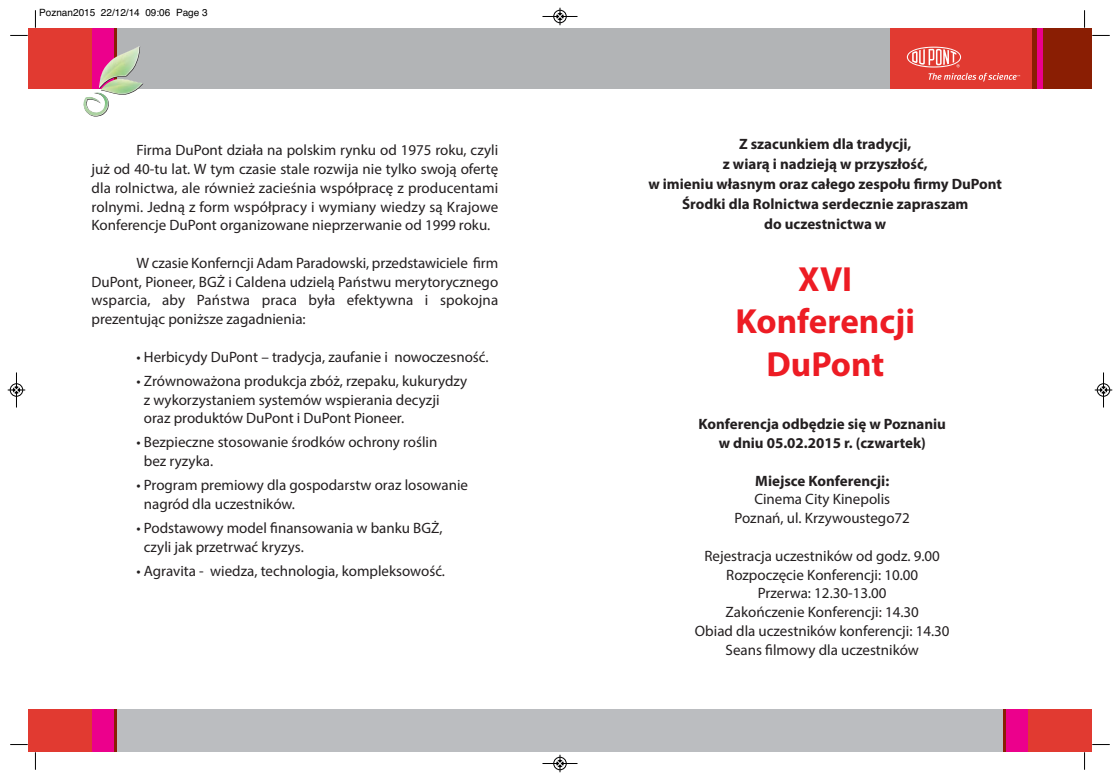
<style>
.page{position:relative;width:1120px;height:780px;background:#fff}
.page>*{position:absolute;margin:0;border:0;box-sizing:border-box;transform-origin:0 0}
.t1{font:700 35px/42.5px "Myriad Pro";color:#ed1c24;text-align:center}
.t2{font:15px/18.8px "Myriad Pro";color:#231f20}
.t3{font:700 15px/20px "Myriad Pro";color:#231f20;text-align:center}
.t4{font:10px "Helvetica";color:#000}
</style>
<div class="page">
<div style="left:28px;top:28px;width:78px;height:61px;background:#e13a31"></div>
<svg style="left:113px;top:28px;width:4px;height:18px"></svg>
<div style="left:92px;top:28px;width:21px;height:61px;background:#ec008c"></div>
<div style="left:117px;top:28px;width:773px;height:61px;background:#b2b4b6"></div>
<div style="left:1032px;top:28px;width:59px;height:61px;background:#8a1e03"></div>
<div style="left:1036px;top:28px;width:6px;height:61px;background:#ec008c"></div>
<div style="left:890px;top:28px;width:142px;height:61px;background:#e13a31"></div>
<svg style="left:907px;top:47px;width:54px;height:20px"></svg>
<svg style="left:928px;top:73px;width:92px;height:9px"></svg>
<div style="left:28px;top:709px;width:1063px;height:42px;background:#bbbdc0"></div>
<div style="left:28px;top:709px;width:78px;height:42px;background:#e13a31"></div>
<svg style="left:113px;top:709px;width:4px;height:42px"></svg>
<div style="left:92px;top:709px;width:21px;height:42px;background:#ec008c"></div>
<div style="left:1013px;top:709px;width:78px;height:42px;background:#e13a31"></div>
<hr style="left:1003px;top:709px;width:4px;height:42px;background:#8a1e03">
<div style="left:1006px;top:709px;width:22px;height:42px;background:#ec008c"></div>
<img style="left:83px;top:46px;width:60px;height:71px">
<svg style="left:35px;top:10px;width:1px;height:18px"></svg>
<svg style="left:10px;top:35px;width:18px;height:1px"></svg>
<svg style="left:1084px;top:10px;width:1px;height:18px"></svg>
<svg style="left:1092px;top:35px;width:17px;height:1px"></svg>
<svg style="left:35px;top:752px;width:1px;height:17px"></svg>
<svg style="left:10px;top:744px;width:18px;height:1px"></svg>
<svg style="left:1084px;top:752px;width:1px;height:17px"></svg>
<svg style="left:1092px;top:744px;width:17px;height:1px"></svg>
<hr style="left:542px;top:16px;width:35px;height:1px;background:#000">
<div style="left:553px;top:10px;width:13px;height:13px;border:1px solid #000;border-radius:50%"></div>
<svg style="left:557px;top:8px;width:6px;height:17px"></svg>
<div style="left:553px;top:756px;width:13px;height:14px;border:1px solid #fff;border-radius:50%"></div>
<hr style="left:542px;top:763px;width:35px;height:1px;background:#000">
<div style="left:553px;top:757px;width:13px;height:12px;border:1px solid #000;border-radius:50%"></div>
<svg style="left:557px;top:754px;width:6px;height:18px"></svg>
<hr style="left:16px;top:372px;width:1px;height:35px;background:#000">
<div style="left:10px;top:383px;width:13px;height:13px;border:1px solid #000;border-radius:50%"></div>
<svg style="left:8px;top:387px;width:17px;height:6px"></svg>
<hr style="left:1103px;top:372px;width:1px;height:35px;background:#000">
<div style="left:1097px;top:383px;width:13px;height:13px;border:1px solid #000;border-radius:50%"></div>
<svg style="left:1094px;top:387px;width:18px;height:6px"></svg>
<p class="t4" style="left:39px;top:9px;width:170px">Poznan2015 22/12/14 09:06 Page 3</p>
<p class="t2" style="left:91px;top:142px;width:408px;text-align:justify;text-indent:45px">Firma DuPont działa na polskim rynku od 1975 roku, czyli już od 40-tu lat. W tym czasie stale rozwija nie tylko swoją ofertę dla rolnictwa, ale również zacieśnia współpracę z producentami rolnymi. Jedną z form współpracy i wymiany wiedzy są Krajowe Konferencje DuPont organizowane nieprzerwanie od 1999 roku.</p>
<p class="t2" style="left:91px;top:255px;width:408px;text-align:justify;text-indent:45px">W czasie Konferncji Adam Paradowski, przedstawiciele firm DuPont, Pioneer, BGŻ i Caldena udzielą Państwu meryto rycznego wsparcia, aby Państwa praca była efektywna i spokojna prezentując poniższe zagadnienia:</p>
<p class="t2" style="left:136px;top:348px;width:354px">• Herbicydy DuPont – tradycja, zaufanie i nowoczesność.</p>
<p class="t2" style="left:144px;top:372px;width:325px;text-indent:-7px">• Zrównoważona produkcja zbóż, rzepaku, kukurydzy z wykorzystaniem systemów wspierania decyzji oraz produktów DuPont i DuPont Pioneer.</p>
<p class="t2" style="left:144px;top:434px;width:295px;text-indent:-7px">• Bezpieczne stosowanie środków ochrony roślin bez ryzyka.</p>
<p class="t2" style="left:144px;top:477px;width:326px;text-indent:-7px">• Program premiowy dla gospodarstw oraz losowanie nagród dla uczestników.</p>
<p class="t2" style="left:144px;top:520px;width:300px;text-indent:-7px">• Podstawowy model finansowania w banku BGŻ, czyli jak przetrwać kryzys.</p>
<p class="t2" style="left:136px;top:562px;width:310px">• Agravita - wiedza, technologia, kompleksowość.</p>
<p class="t3" style="left:648px;top:135px;width:355px">Z szacunkiem dla tradycji,<br>z wiarą i nadzieją w przyszłość,<br>w imieniu własnym oraz całego zespołu firmy DuPont Środki dla Rolnictwa serdecznie zapraszam<br>do uczestnictwa w</p>
<h1 class="t1" style="left:735px;top:260px;width:181px">XVI<br>Konferencji<br>DuPont</h1>
<p class="t3" style="left:698px;top:416px;width:249px;line-height:18.8px">Konferencja odbędzie się w Poznaniu w dniu 05.02.2015 r. (czwartek)</p>
<p class="t3" style="left:755px;top:472px;width:135px">Miejsce Konferencji:</p>
<p class="t2" style="left:734px;top:491px;width:177px;text-align:center">Cinema City Kinepolis<br>Poznań, ul. Krzywoustego72</p>
<p class="t2" style="left:695px;top:547px;width:256px;text-align:center">Rejestracja uczestników od godz. 9.00<br>Rozpoczęcie Konferencji: 10.00<br>Przerwa: 12.30-13.00<br>Zakończenie Konferencji: 14.30<br>Obiad dla uczestników konferencji: 14.30<br>Seans filmowy dla uczestników</p>
</div>
